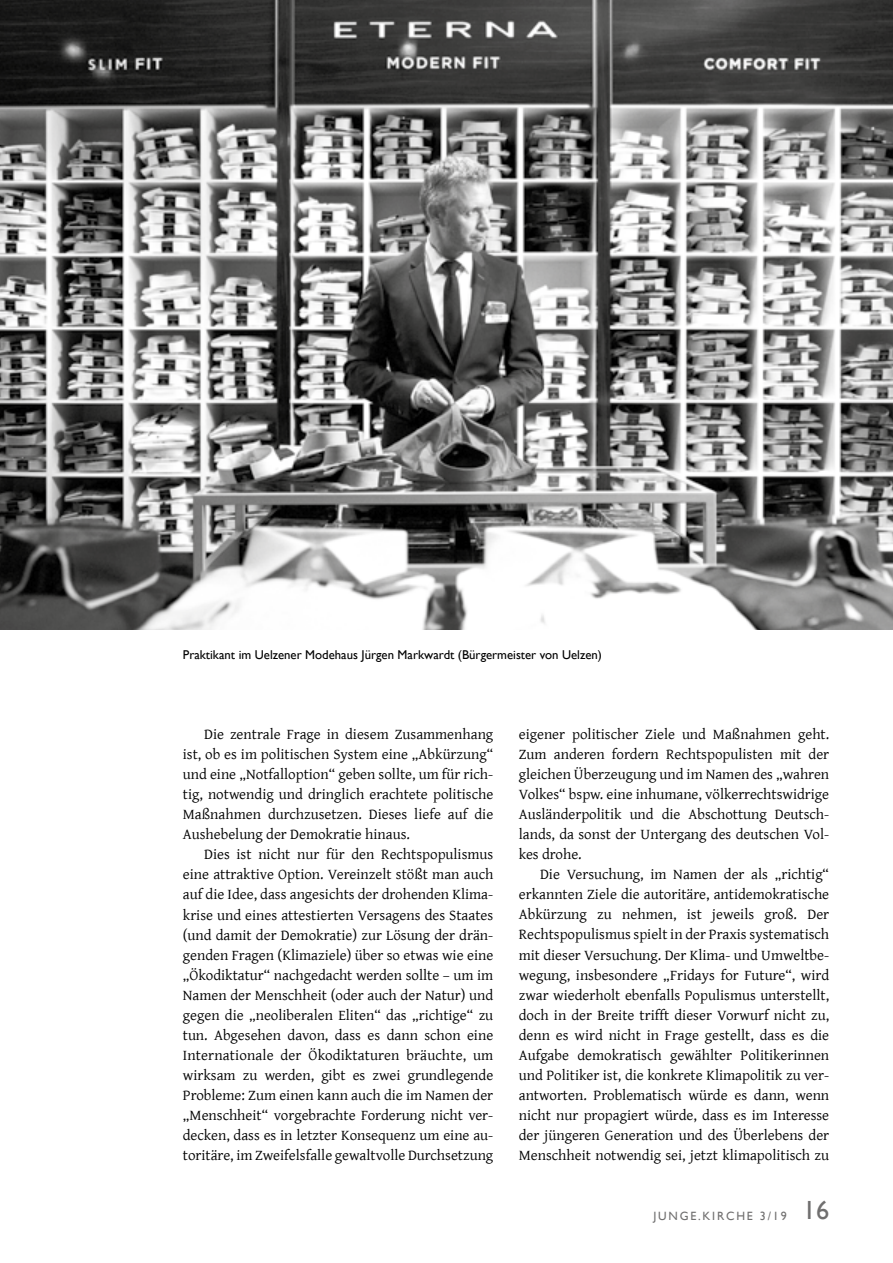
<style>
.page{position:relative;width:893px;height:1263px;background:#fff}
.page>*{position:absolute;margin:0;border:0;box-sizing:border-box;transform-origin:0 0}
.t1{font:15px/20px "Gentium";color:#000;text-align:justify}
.t2{font:12.75px "Gill Sans";color:#000}
.t3{font:12px "Gill Sans";letter-spacing:.15em;color:#706f6f}
.s1{font-size:26.25px}
</style>
<div class="page">
<img style="left:0;top:0;width:893px;height:629px">
<p class="t2" style="left:183px;top:647px;width:421px">Praktikant im Uelzener Modehaus Jürgen Markwardt (Bürgermeister von Uelzen)</p>
<p class="t1" style="left:183px;top:724px;width:312px;text-indent:21px">Die zentrale Frage in diesem Zusammenhang ist, ob es im politischen System eine „Abkürzung“ und eine „Notfalloption“ geben sollte, um für rich&shy;tig, notwendig und dringlich erachtete politische Maßnahmen durchzusetzen. Dieses liefe auf die Aushebelung der Demokratie hinaus.</p>
<p class="t1" style="left:183px;top:844px;width:312px;text-indent:21px">Dies ist nicht nur für den Rechtspopulismus eine attraktive Option. Vereinzelt stößt man auch auf die Idee, dass angesichts der drohenden Klima&shy;krise und eines attestierten Versagens des Staates (und damit der Demokratie) zur Lösung der drän&shy;genden Fragen (Klimaziele) über so etwas wie eine „Ökodiktatur“ nachgedacht werden sollte – um im Namen der Menschheit (oder auch der Natur) und gegen die „neoliberalen Eliten“ das „richtige“ zu tun. Abgesehen davon, dass es dann schon eine Internationale der Ökodiktaturen bräuchte, um wirksam zu werden, gibt es zwei grundlegende Probleme: Zum einen kann auch die im Namen der „Menschheit“ vorgebrachte Forderung nicht ver&shy;decken, dass es in letzter Konsequenz um eine au&shy;toritäre, im Zweifelsfalle gewaltvolle Durchsetzung</p>
<p class="t1" style="left:519px;top:724px;width:312px">eigener politischer Ziele und Maßnahmen geht.<br>Zum anderen fordern Rechtspopulisten mit der gleichen Überzeugung und im Namen des „wahren Volkes“ bspw. eine inhumane, völkerrechtswidrige Ausländerpolitik und die Abschottung Deutsch&shy;lands, da sonst der Untergang des deutschen Vol&shy;kes drohe.</p>
<p class="t1" style="left:519px;top:864px;width:312px;text-indent:21px">Die Versuchung, im Namen der als „richtig“ erkannten Ziele die autoritäre, antidemokratische Abkürzung zu nehmen, ist jeweils groß. Der Rechtspopulismus spielt in der Praxis systematisch mit dieser Versuchung. Der Klima- und Umweltbe&shy;wegung, insbesondere „Fridays for Future“, wird zwar wiederholt ebenfalls Populismus unterstellt, doch in der Breite trifft dieser Vorwurf nicht zu, denn es wird nicht in Frage gestellt, dass es die Aufgabe demokratisch gewählter Politikerinnen und Politiker ist, die konkrete Klimapolitik zu ver&shy;antworten. Problematisch würde es dann, wenn nicht nur propagiert würde, dass es im Interesse der jüngeren Generation und des Überlebens der Menschheit notwendig sei, jetzt klimapolitisch zu</p>
<p class="t3" style="left:653px;top:1209px;width:177px">JUNGE.KIRCHE 3/19 <span class="s1">16</span></p>
</div>
